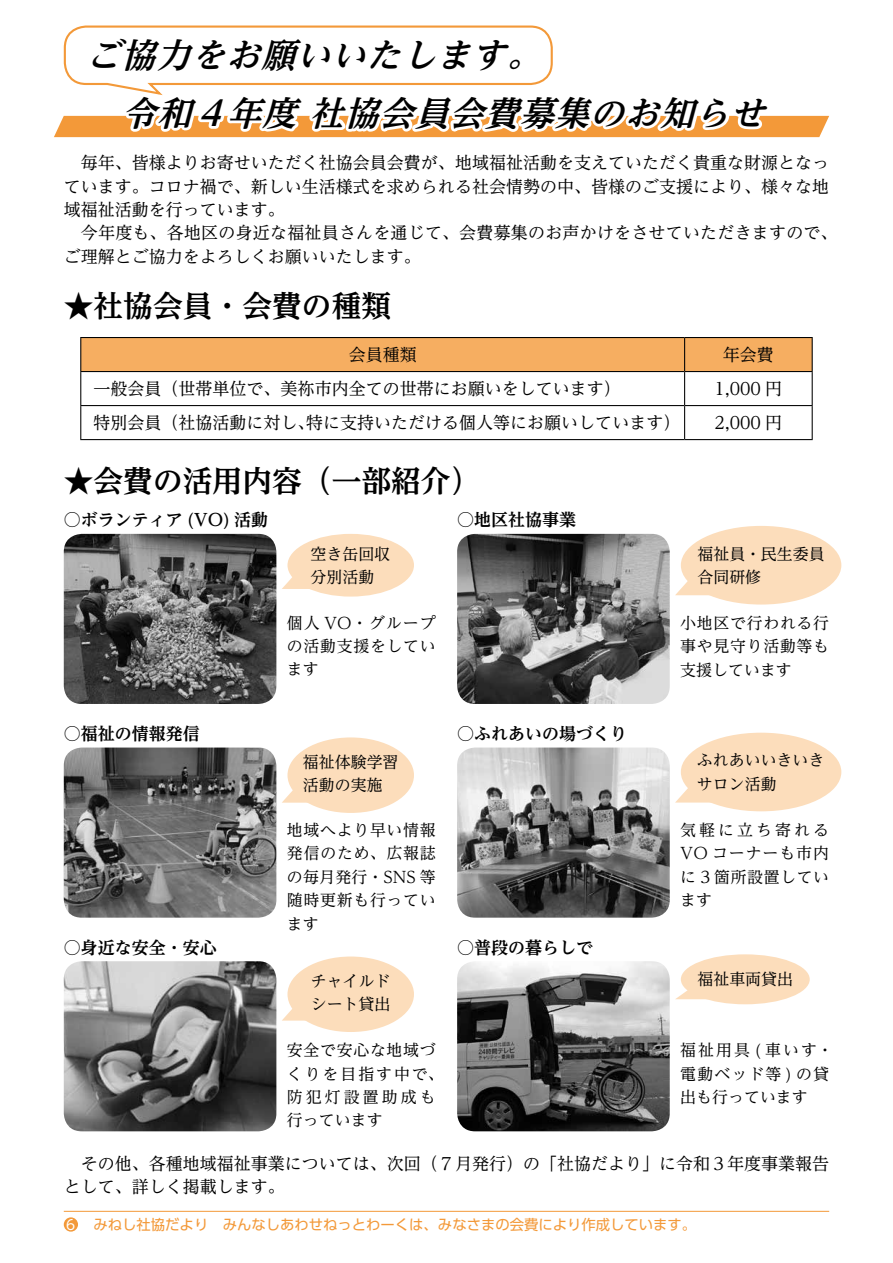
<style>
.page{position:relative;width:893px;height:1263px;background:#fff}
.page>*{position:absolute;margin:0;border:0;box-sizing:border-box;transform-origin:0 0}
.t1{font:italic 700 34.05px "UD Reimin Pro";color:#000}
.t2{font:700 29.7px "UD Reimin Pro";color:#000}
.t3{font:16.95px/23.4px "UD Reimin Pro";color:#000}
.t4{font:700 16.95px "UD Reimin Pro";color:#000}
.t5{font:15.9px/23.4px "UD Reimin Pro";letter-spacing:.04em;color:#000;text-align:justify}
.t6{font:15.9px/23.4px "UD Reimin Pro";color:#000}
.t7{font:15.9px/23.4px "UD Reimin Pro";letter-spacing:.12em;color:#000}
.t8{font:15.9px/23.4px "UD Reimin Pro";letter-spacing:.07em;color:#000}
.t9{font:14.4px "UD Shin Go Pro";color:#f39939}
.t10{font:13.8px "UD Shin Go Pro";color:#fff}
</style>
<div class="page">
<hr style="left:64px;top:1211px;width:765px;height:1px;background:#f39939">
<div style="left:64px;top:1217px;width:14px;height:14px;background:#f39939;border-radius:50%"></div>
<div style="left:81px;top:338px;width:731px;height:33px;background:#f6ae61"></div>
<hr style="left:80px;top:337px;width:605px;height:1px;background:#000">
<hr style="left:80px;top:338px;width:1px;height:33px;background:#000">
<hr style="left:685px;top:337px;width:128px;height:1px;background:#000">
<hr style="left:684px;top:338px;width:1px;height:33px;background:#000">
<hr style="left:812px;top:338px;width:1px;height:33px;background:#000">
<hr style="left:80px;top:371px;width:605px;height:1px;background:#000">
<hr style="left:80px;top:372px;width:1px;height:33px;background:#000">
<hr style="left:685px;top:371px;width:128px;height:1px;background:#000">
<hr style="left:684px;top:372px;width:1px;height:33px;background:#000">
<hr style="left:812px;top:372px;width:1px;height:33px;background:#000">
<hr style="left:80px;top:405px;width:605px;height:1px;background:#000">
<hr style="left:80px;top:406px;width:1px;height:33px;background:#000">
<hr style="left:685px;top:405px;width:128px;height:1px;background:#000">
<hr style="left:684px;top:406px;width:1px;height:33px;background:#000">
<hr style="left:812px;top:406px;width:1px;height:33px;background:#000">
<hr style="left:80px;top:439px;width:605px;height:1px;background:#000">
<hr style="left:685px;top:439px;width:128px;height:1px;background:#000">
<img style="left:64px;top:534px;width:212px;height:170px">
<img style="left:457px;top:534px;width:213px;height:170px">
<img style="left:64px;top:747px;width:212px;height:171px">
<img style="left:457px;top:747px;width:213px;height:171px">
<img style="left:64px;top:961px;width:212px;height:170px">
<img style="left:457px;top:961px;width:213px;height:170px">
<svg style="left:54px;top:25px;width:775px;height:113px"></svg>
<div style="left:287px;top:534px;width:127px;height:63px;background:#fcddbb;border-radius:50%"></div>
<svg style="left:282px;top:542px;width:26px;height:47px"></svg>
<svg style="left:282px;top:790px;width:25px;height:13px"></svg>
<svg style="left:282px;top:1009px;width:21px;height:11px"></svg>
<svg style="left:675px;top:549px;width:34px;height:46px"></svg>
<svg style="left:676px;top:756px;width:33px;height:46px"></svg>
<svg style="left:676px;top:973px;width:29px;height:26px"></svg>
<div style="left:287px;top:737px;width:127px;height:76px;background:#fcddbb;border-radius:50%"></div>
<div style="left:287px;top:956px;width:127px;height:76px;background:#fcddbb;border-radius:50%"></div>
<div style="left:681px;top:526px;width:160px;height:78px;background:#fcddbb;border-radius:50%"></div>
<div style="left:681px;top:733px;width:160px;height:78px;background:#fcddbb;border-radius:50%"></div>
<div style="left:681px;top:954px;width:129px;height:50px;background:#fcddbb;border-radius:50%"></div>
<h1 class="t1" style="left:86px;top:28px;width:471px">ご協力をお願いいたします。</h1>
<h1 class="t1" style="left:122px;top:85px;width:658px">令和４年度 社協会員会費募集のお知らせ</h1>
<p class="t3" style="left:64px;top:150px;width:775px">　毎年、皆様よりお寄せいただく社協会員会費が、地域福祉活動を支えていただく貴重な財源となっています。コロナ禍で、新しい生活様式を求められる社会情勢の中、皆様のご支援により、様々な地域福祉活動を行っています。<br>　今年度も、各地区の身近な福祉員さんを通じて、会費募集のお声かけをさせていただきますので、ご理解とご協力をよろしくお願いいたします。</p>
<h2 class="t2" style="left:64px;top:282px;width:329px">★社協会員・会費の種類</h2>
<p class="t3" style="left:349px;top:342px;width:70px">会員種類</p>
<p class="t3" style="left:723px;top:342px;width:53px">年会費</p>
<p class="t3" style="left:94px;top:376px;width:529px">一般会員（世帯単位で、美祢市内全ての世帯にお願いをしています）</p>
<p class="t3" style="left:715px;top:376px;width:69px">1,000 円</p>
<p class="t3" style="left:94px;top:410px;width:588px">特別会員（社協活動に対し、特に支持いただける個人等にお願いしています）</p>
<p class="t3" style="left:715px;top:410px;width:69px">2,000 円</p>
<h2 class="t2" style="left:64px;top:456px;width:418px">★会費の活用内容（一部紹介）</h2>
<p class="t4" style="left:64px;top:506px;width:206px">○ボランティア (VO) 活動</p>
<p class="t4" style="left:457px;top:506px;width:121px">○地区社協事業</p>
<p class="t6" style="left:310px;top:541px;width:81px">空き缶回収分別活動</p>
<p class="t4" style="left:64px;top:720px;width:138px">○福祉の情報発信</p>
<p class="t4" style="left:64px;top:934px;width:155px">○身近な安全・安心</p>
<p class="t5" style="left:287px;top:610px;width:150px">個人 VO・グループの活動支援をしています</p>
<p class="t6" style="left:303px;top:749px;width:97px">福祉体験学習活動の実施</p>
<p class="t5" style="left:287px;top:818px;width:150px">地域へより早い情報発信のため、広報誌の毎月発行・SNS 等随時更新も行っています</p>
<p class="t6" style="left:311px;top:969px;width:81px">チャイルドシート貸出</p>
<p class="t7" style="left:287px;top:1038px;width:158px">安全で安心な地域づくりを目指す中で、防犯灯設置助成も行っています</p>
<p class="t4" style="left:457px;top:720px;width:172px">○ふれあいの場づくり</p>
<p class="t4" style="left:457px;top:934px;width:138px">○普段の暮らしで</p>
<p class="t6" style="left:697px;top:541px;width:129px">福祉員・民生委員合同研修</p>
<p class="t5" style="left:680px;top:610px;width:150px">小地区で行われる行事や見守り活動等も支援しています</p>
<p class="t6" style="left:697px;top:748px;width:129px">ふれあいいきいきサロン活動</p>
<p class="t5" style="left:680px;top:818px;width:150px">気軽に立ち寄れるVO コーナーも市内に 3 箇所設置しています</p>
<p class="t5" style="left:697px;top:967px;width:97px">福祉車両貸出</p>
<p class="t8" style="left:680px;top:1038px;width:154px">福祉用具 ( 車いす・電動ベッド等 ) の貸出も行っています</p>
<p class="t3" style="left:64px;top:1151px;width:767px">　その他、各種地域福祉事業については、次回（７月発行）の「社協だより」に令和３年度事業報告として、詳しく掲載します。</p>
<p class="t10" style="left:66px;top:1213px;width:11px">6</p>
<p class="t9" style="left:94px;top:1213px;width:604px">みねし社協だより　みんなしあわせねっとわーくは、みなさまの会費により作成しています。</p>
</div>
